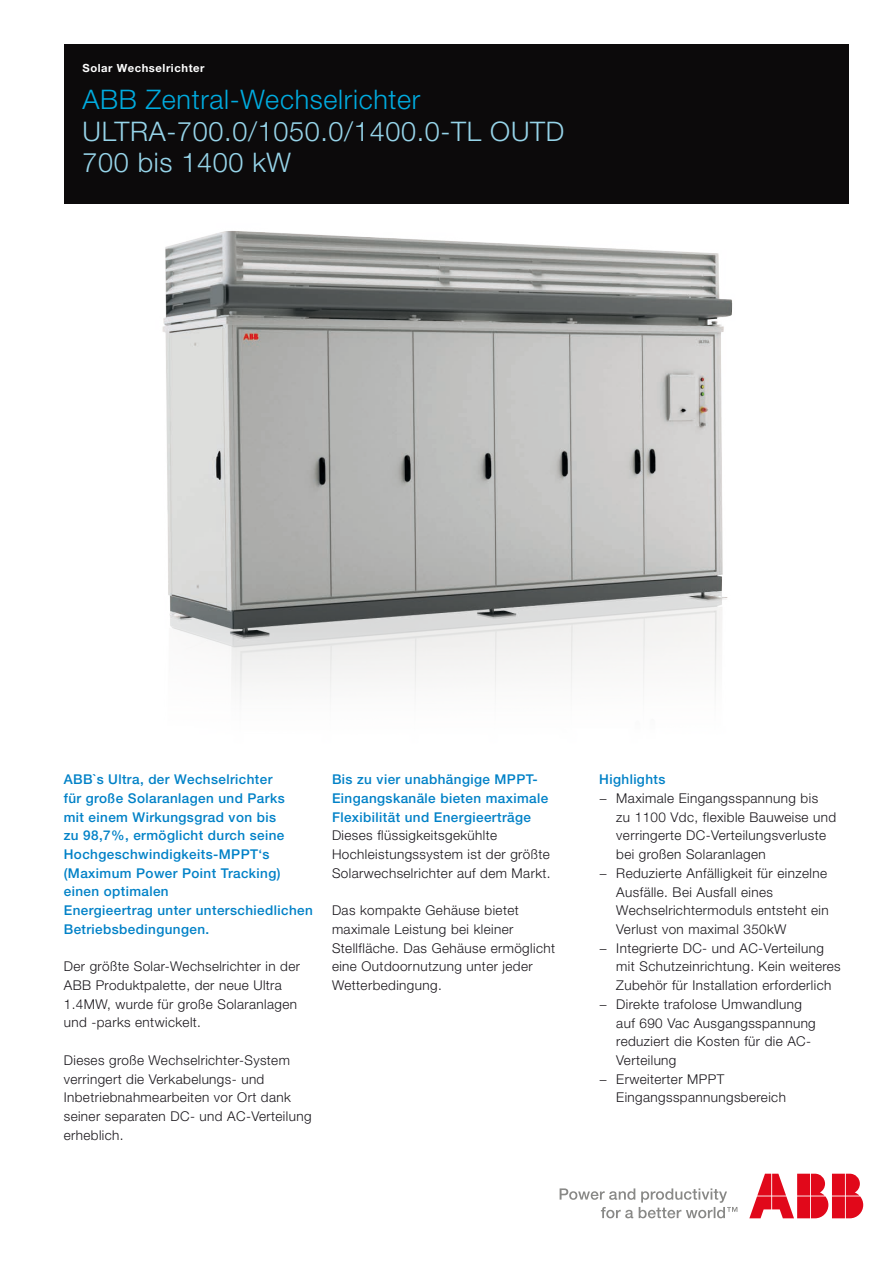
<style>
.page{position:relative;width:893px;height:1263px;background:#fff}
.page>*{position:absolute;margin:0;border:0;box-sizing:border-box;transform-origin:0 0}
.t1{font:300 27px/31.5px "Helvetica Neue";letter-spacing:.025em;color:#96d4e9}
.t2{font:300 27px "Helvetica Neue";letter-spacing:.025em;color:#00abdf}
.t3{font:300 13.5px/18.8px "Helvetica Neue";letter-spacing:.03em;color:#1a171c}
.t4{font:500 13.5px/18.8px "Helvetica Neue";letter-spacing:.03em;color:#0081c7}
.t5{font:700 11.25px "Helvetica Neue";letter-spacing:.05em;color:#fff}
</style>
<div class="page">
<svg style="left:560px;top:1188px;width:177px;height:30px"></svg>
<svg style="left:749px;top:1174px;width:114px;height:44px"></svg>
<img style="left:162px;top:231px;width:571px;height:468px">
<div style="left:64px;top:45px;width:784px;height:159px;background:#0c0a0b"></div>
<p class="t5" style="left:82px;top:61px;width:124px">Solar Wechselrichter</p>
<h1 class="t2" style="left:82px;top:83px;width:339px">ABB Zentral-Wechselrichter</h1>
<h1 class="t1" style="left:82px;top:115px;width:483px">ULTRA-700.0/1050.0/1400.0-TL OUTD<br>700 bis 1400 kW</h1>
<p class="t4" style="left:64px;top:770px;width:251px">ABB`s Ultra, der Wechselrichter<br>für große Solaranlagen und Parks<br>mit einem Wirkungsgrad von bis<br>zu 98,7%, ermöglicht durch seine<br>Hochgeschwindigkeits-MPPT‘s (Maximum Power Point Tracking) einen optimalen<br>Energieertrag unter unterschiedlichen<br>Betriebsbedingungen.</p>
<p class="t3" style="left:64px;top:957px;width:238px">Der größte Solar-Wechselrichter in der ABB Produktpalette, der neue Ultra 1.4MW, wurde für große Solaranlagen und -parks entwickelt.</p>
<p class="t3" style="left:64px;top:1050px;width:249px">Dieses große Wechselrichter-System verringert die Verkabelungs- und<br>Inbetriebnahmearbeiten vor Ort dank seiner separaten DC- und AC-Verteilung erheblich.</p>
<p class="t4" style="left:332px;top:770px;width:218px">Bis zu vier unabhängige MPPT-<br>Eingangskanäle bieten maximale<br>Flexibilität und Energieerträge</p>
<p class="t3" style="left:332px;top:826px;width:220px">Dieses flüssigkeitsgekühlte<br>Hochleistungssystem ist der größte<br>Solarwechselrichter auf dem Markt.</p>
<p class="t3" style="left:332px;top:901px;width:225px">Das kompakte Gehäuse bietet maximale Leistung bei kleiner<br>Stellfläche. Das Gehäuse ermöglicht eine Outdoornutzung unter jeder<br>Wetterbedingung.</p>
<p class="t4" style="left:599px;top:770px;width:68px">Highlights</p>
<p class="t3" style="left:599px;top:788px;width:220px">− Maximale Eingangsspannung bis</p>
<p class="t3" style="left:616px;top:807px;width:221px">zu 1100 Vdc, flexible Bauweise und</p>
<p class="t3" style="left:616px;top:826px;width:211px">verringerte DC-Verteilungsverluste</p>
<p class="t3" style="left:616px;top:845px;width:151px">bei großen Solaranlagen</p>
<p class="t3" style="left:599px;top:863px;width:229px">− Reduzierte Anfälligkeit für einzelne</p>
<p class="t3" style="left:616px;top:882px;width:158px">Ausfälle. Bei Ausfall eines</p>
<p class="t3" style="left:616px;top:901px;width:214px">Wechselrichtermoduls entsteht ein</p>
<p class="t3" style="left:616px;top:919px;width:172px">Verlust von maximal 350kW</p>
<p class="t3" style="left:599px;top:938px;width:226px">− Integrierte DC- und AC-Verteilung</p>
<p class="t3" style="left:616px;top:957px;width:226px">mit Schutzeinrichtung. Kein weiteres</p>
<p class="t3" style="left:616px;top:975px;width:217px">Zubehör für Installation erforderlich</p>
<p class="t3" style="left:599px;top:994px;width:204px">− Direkte trafolose Umwandlung</p>
<p class="t3" style="left:616px;top:1013px;width:201px">auf 690 Vac Ausgangsspannung</p>
<p class="t3" style="left:616px;top:1032px;width:196px">reduziert die Kosten für die AC-</p>
<p class="t3" style="left:616px;top:1050px;width:62px">Verteilung</p>
<p class="t3" style="left:599px;top:1069px;width:126px">− Erweiterter MPPT</p>
<p class="t3" style="left:616px;top:1088px;width:171px">Eingangsspannungsbereich</p>
</div>
